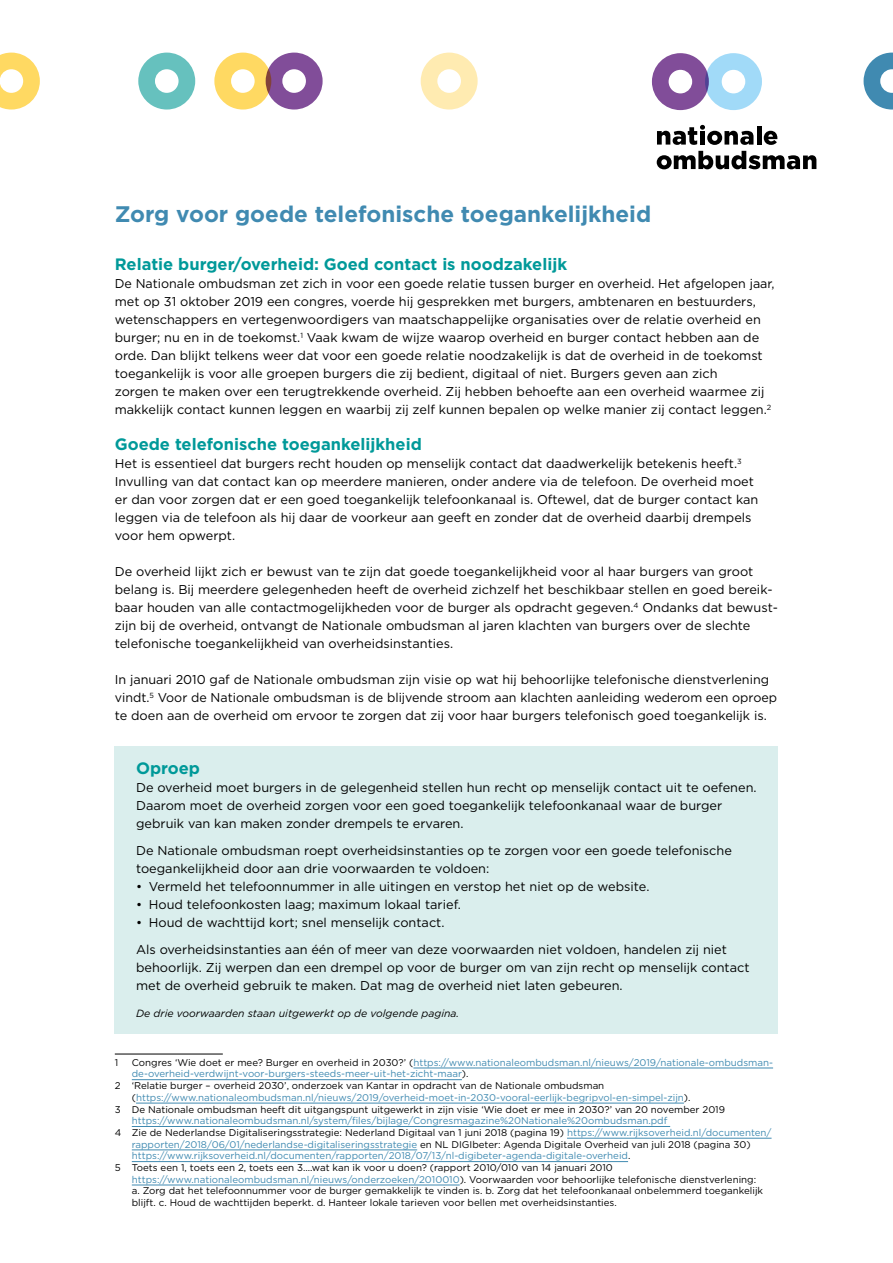
<style>
.page{position:relative;width:893px;height:1263px;background:#fff}
.page>*{position:absolute;margin:0;border:0;box-sizing:border-box;transform-origin:0 0}
.t1{font:700 22.5px "Gotham";color:#408ab1}
.t2{font:700 16.5px "Gotham";color:#099}
.t3{font:12.75px/18px "Gotham";color:#000}
.t4{font:italic 10.5px "Gotham";color:#000}
.NO_voetnoot{font:9.75px/11.7px "Gotham";color:#408ab1}
.NO_voetnoot-2{font:9.75px/11.7px "Gotham";color:#000}
.s1{color:#000}
.s2{color:#408ab1}
</style>
<div class="page">
<svg style="left:0;top:53px;width:40px;height:57px"></svg>
<svg style="left:421px;top:53px;width:57px;height:57px"></svg>
<svg style="left:214px;top:53px;width:109px;height:57px"></svg>
<svg style="left:138px;top:53px;width:57px;height:57px"></svg>
<svg style="left:864px;top:53px;width:29px;height:57px"></svg>
<div style="left:115px;top:746px;width:663px;height:288px;background:#daeeed"></div>
<hr style="left:115px;top:1054px;width:108px;height:1px;background:#000">
<hr style="left:413px;top:1068px;width:360px;height:1px;background:#408ab1">
<hr style="left:132px;top:1079px;width:330px;height:1px;background:#408ab1">
<hr style="left:136px;top:1103px;width:548px;height:1px;background:#408ab1">
<hr style="left:132px;top:1126px;width:538px;height:1px;background:#408ab1">
<hr style="left:567px;top:1138px;width:204px;height:1px;background:#408ab1">
<hr style="left:132px;top:1149px;width:285px;height:1px;background:#408ab1">
<hr style="left:132px;top:1161px;width:496px;height:1px;background:#408ab1">
<hr style="left:132px;top:1185px;width:328px;height:1px;background:#408ab1">
<svg style="left:652px;top:53px;width:110px;height:57px"></svg>
<hr style="left:757px;top:126px;width:4px;height:19px;background:#000">
<svg style="left:764px;top:131px;width:13px;height:14px"></svg>
<svg style="left:657px;top:151px;width:159px;height:18px"></svg>
<svg style="left:657px;top:125px;width:96px;height:20px"></svg>
<p class="t1" style="left:115px;top:199px;width:538px">Zorg voor goede telefonische toegankelijkheid</p>
<p class="t2" style="left:115px;top:253px;width:454px">Relatie burger/overheid: Goed contact is noodzakelijk</p>
<p class="t3" style="left:115px;top:274px;width:661px">De Nationale ombudsman zet zich in voor een goede relatie tussen burger en overheid. Het afgelopen jaar, met op 31 oktober 2019 een congres, voerde hij gesprekken met burgers, ambtenaren en bestuurders, wetenschappers en vertegenwoordigers van maatschappelijke organisaties over de relatie overheid en burger; nu en in de toekomst.<sup>1</sup> Vaak kwam de wijze waarop overheid en burger contact hebben aan de orde. Dan blijkt telkens weer dat voor een goede relatie noodzakelijk is dat de overheid in de toekomst toegankelijk is voor alle groepen burgers die zij bedient, digitaal of niet. Burgers geven aan zich<br>zorgen te maken over een terugtrekkende overheid. Zij hebben behoefte aan een overheid waarmee zij makkelijk contact kunnen leggen en waarbij zij zelf kunnen bepalen op welke manier zij contact leggen.<sup>2</sup></p>
<p class="t2" style="left:115px;top:433px;width:308px">Goede telefonische toegankelijkheid</p>
<p class="t3" style="left:115px;top:454px;width:645px">Het is essentieel dat burgers recht houden op menselijk contact dat daadwerkelijk betekenis heeft.<sup>3<br></sup>Invulling van dat contact kan op meerdere manieren, onder andere via de telefoon. De overheid moet er dan voor zorgen dat er een goed toegankelijk telefoonkanaal is. Oftewel, dat de burger contact kan leggen via de telefoon als hij daar de voorkeur aan geeft en zonder dat de overheid daarbij drempels voor hem opwerpt.</p>
<p class="t3" style="left:115px;top:562px;width:665px">De overheid lijkt zich er bewust van te zijn dat goede toegankelijkheid voor al haar burgers van groot belang is. Bij meerdere gelegenheden heeft de overheid zichzelf het beschikbaar stellen en goed bereik&shy;baar houden van alle contactmogelijkheden voor de burger als opdracht gegeven.<sup>4</sup> Ondanks dat bewust&shy;zijn bij de overheid, ontvangt de Nationale ombudsman al jaren klachten van burgers over de slechte telefonische toegankelijkheid van overheidsinstanties.</p>
<p class="t3" style="left:115px;top:670px;width:664px">In januari 2010 gaf de Nationale ombudsman zijn visie op wat hij behoorlijke telefonische dienstverlening vindt.<sup>5</sup> Voor de Nationale ombudsman is de blijvende stroom aan klachten aanleiding wederom een oproep te doen aan de overheid om ervoor te zorgen dat zij voor haar burgers telefonisch goed toegankelijk is.</p>
<p class="t2" style="left:136px;top:757px;width:66px">Oproep</p>
<p class="t3" style="left:136px;top:778px;width:622px">De overheid moet burgers in de gelegenheid stellen hun recht op menselijk contact uit te oefenen.<br>Daarom moet de overheid zorgen voor een goed toegankelijk telefoonkanaal waar de burger gebruik van kan maken zonder drempels te ervaren.</p>
<p class="t3" style="left:136px;top:841px;width:597px">De Nationale ombudsman roept overheidsinstanties op te zorgen voor een goede telefonische toegankelijkheid door aan drie voorwaarden te voldoen:</p>
<p class="t3" style="left:136px;top:877px;width:515px">• Vermeld het telefoonnummer in alle uitingen en verstop het niet op de website.</p>
<p class="t3" style="left:136px;top:895px;width:326px">• Houd telefoonkosten laag; maximum lokaal tarief.</p>
<p class="t3" style="left:136px;top:913px;width:310px">• Houd de wachttijd kort; snel menselijk contact.</p>
<p class="t3" style="left:136px;top:940px;width:615px">Als overheidsinstanties aan één of meer van deze voorwaarden niet voldoen, handelen zij niet behoorlijk. Zij werpen dan een drempel op voor de burger om van zijn recht op menselijk contact met de overheid gebruik te maken. Dat mag de overheid niet laten gebeuren.</p>
<p class="t4" style="left:136px;top:1007px;width:325px">De drie voorwaarden staan uitgewerkt op de volgende pagina.</p>
<p class="NO_voetnoot-2" style="left:115px;top:1056px;width:5px">1</p>
<p class="NO_voetnoot" style="left:132px;top:1056px;width:643px"><span class="s1">Congres ‘Wie doet er mee? Burger en overheid in 2030?’ (</span>https://www.nationaleombudsman.nl/nieuws/2019/nationale-ombudsman&shy;de-overheid-verdwijnt-voor-burgers-steeds-meer-uit-het-zicht-maar<span class="s1">).</span></p>
<p class="NO_voetnoot" style="left:132px;top:1079px;width:560px;text-indent:-17px"><span class="s1">2 ‘Relatie burger – overheid 2030’, onderzoek van Kantar in opdracht van de Nationale ombudsman (</span>https://www.nationaleombudsman.nl/nieuws/2019/overheid-moet-in-2030-vooral-eerlijk-begripvol-en-simpel-zijn<span class="s1">).</span></p>
<p class="NO_voetnoot-2" style="left:132px;top:1103px;width:595px;text-indent:-17px">3 De Nationale ombudsman heeft dit uitgangspunt uitgewerkt in zijn visie ‘Wie doet er mee in 2030?’ van 20 november 2019 <span class="s2">https://www.nationaleombudsman.nl/system/files/bijlage/Congresmagazine%20Nationale%20ombudsman.pdf</span></p>
<p class="NO_voetnoot" style="left:132px;top:1126px;width:641px;text-indent:-17px"><span class="s1">4 Zie de Nederlandse Digitaliseringsstrategie: Nederland Digitaal van 1 juni 2018 (pagina 19)</span> https://www.rijksoverheid.nl/documenten/ rapporten/2018/06/01/nederlandse-digitaliseringsstrategie <span class="s1">en NL DIGIbeter: Agenda Digitale Overheid van juli 2018 (pagina 30) </span>https://www.rijksoverheid.nl/documenten/rapporten/2018/07/13/nl-digibeter-agenda-digitale-overheid<span class="s1">.</span></p>
<p class="NO_voetnoot-2" style="left:132px;top:1161px;width:633px;text-indent:-17px">5 Toets een 1, toets een 2, toets een 3….wat kan ik voor u doen? (rapport 2010/010 van 14 januari 2010 <span class="s2">https://www.nationaleombudsman.nl/nieuws/onderzoeken/2010010</span>). Voorwaarden voor behoorlijke telefonische dienstverlening: a. Zorg dat het telefoonnummer voor de burger gemakkelijk te vinden is. b. Zorg dat het telefoonkanaal onbelemmerd toegankelijk blijft. c. Houd de wachttijden beperkt. d. Hanteer lokale tarieven voor bellen met overheidsinstanties.</p>
</div>
